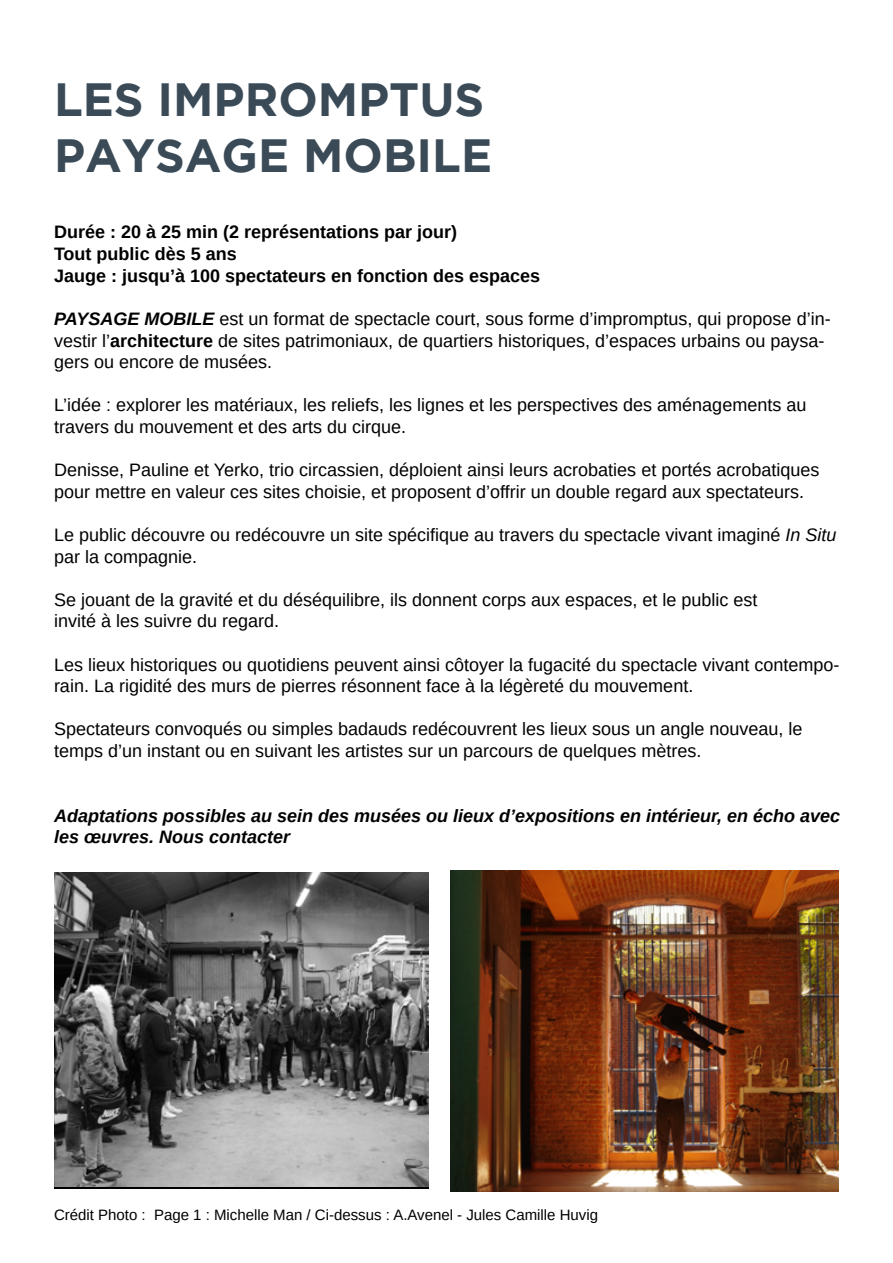
<style>
.page{position:relative;width:893px;height:1263px;background:#fff}
.page>*{position:absolute;margin:0;border:0;box-sizing:border-box;transform-origin:0 0}
.t1{font:700 46.5px/55.8px "Gotham";color:#3a4a57}
.t2{font:18px/21.6px "Arimo";color:#000}
.t3{font:700 18px/21.6px "Arimo";color:#000}
.t4{font:italic 700 18px/21.6px "Arimo";color:#000}
.t5{font:15px "Arimo";color:#000}
.s1{font-weight:700;font-style:italic}
.s2{font-weight:700}
.s3{font-style:italic}
</style>
<div class="page">
<img style="left:450px;top:871px;width:389px;height:321px">
<img style="left:54px;top:872px;width:374px;height:315px">
<h1 class="t1" style="left:54px;top:70px;width:440px">LES IMPROMPTUS<br>PAYSAGE MOBILE</h1>
<p class="t3" style="left:54px;top:222px;width:488px">Durée : 20 à 25 min (2 représentations par jour)<br>Tout public dès 5 ans<br>Jauge : jusqu’à 100 spectateurs en fonction des espaces</p>
<p class="t2" style="left:54px;top:308px;width:778px"><span class="s1">PAYSAGE MOBILE</span> est un format de spectacle court, sous forme d’impromptus, qui propose d’in&shy;vestir l’<span class="s2">architecture</span> de sites patrimoniaux, de quartiers historiques, d’espaces urbains ou paysa&shy;gers ou encore de musées.</p>
<p class="t2" style="left:54px;top:394px;width:754px">L’idée : explorer les matériaux, les reliefs, les lignes et les perspectives des aménagements au travers du mouvement et des arts du cirque.</p>
<p class="t2" style="left:54px;top:459px;width:767px">Denisse, Pauline et Yerko, trio circassien, déploient ainsi leurs acrobaties et portés acrobatiques pour mettre en valeur ces sites choisie, et proposent d’offrir un double regard aux spectateurs.</p>
<p class="t2" style="left:54px;top:524px;width:784px">Le public découvre ou redécouvre un site spécifique au travers du spectacle vivant imaginé <span class="s3">In Situ </span>par la compagnie.</p>
<p class="t2" style="left:54px;top:589px;width:705px">Se jouant de la gravité et du déséquilibre, ils donnent corps aux espaces, et le public est invité à les suivre du regard.</p>
<p class="t2" style="left:54px;top:654px;width:787px">Les lieux historiques ou quotidiens peuvent ainsi côtoyer la fugacité du spectacle vivant contempo&shy;rain. La rigidité des murs de pierres résonnent face à la légèreté du mouvement.</p>
<p class="t2" style="left:54px;top:718px;width:750px">Spectateurs convoqués ou simples badauds redécouvrent les lieux sous un angle nouveau, le temps d’un instant ou en suivant les artistes sur un parcours de quelques mètres.</p>
<p class="t4" style="left:54px;top:805px;width:788px">Adaptations possibles au sein des musées ou lieux d’expositions en intérieur, en écho avec les œuvres. Nous contacter</p>
<p class="t5" style="left:54px;top:1205px;width:546px">Crédit Photo : Page 1 : Michelle Man / Ci-dessus : A.Avenel - Jules Camille Huvig</p>
</div>
